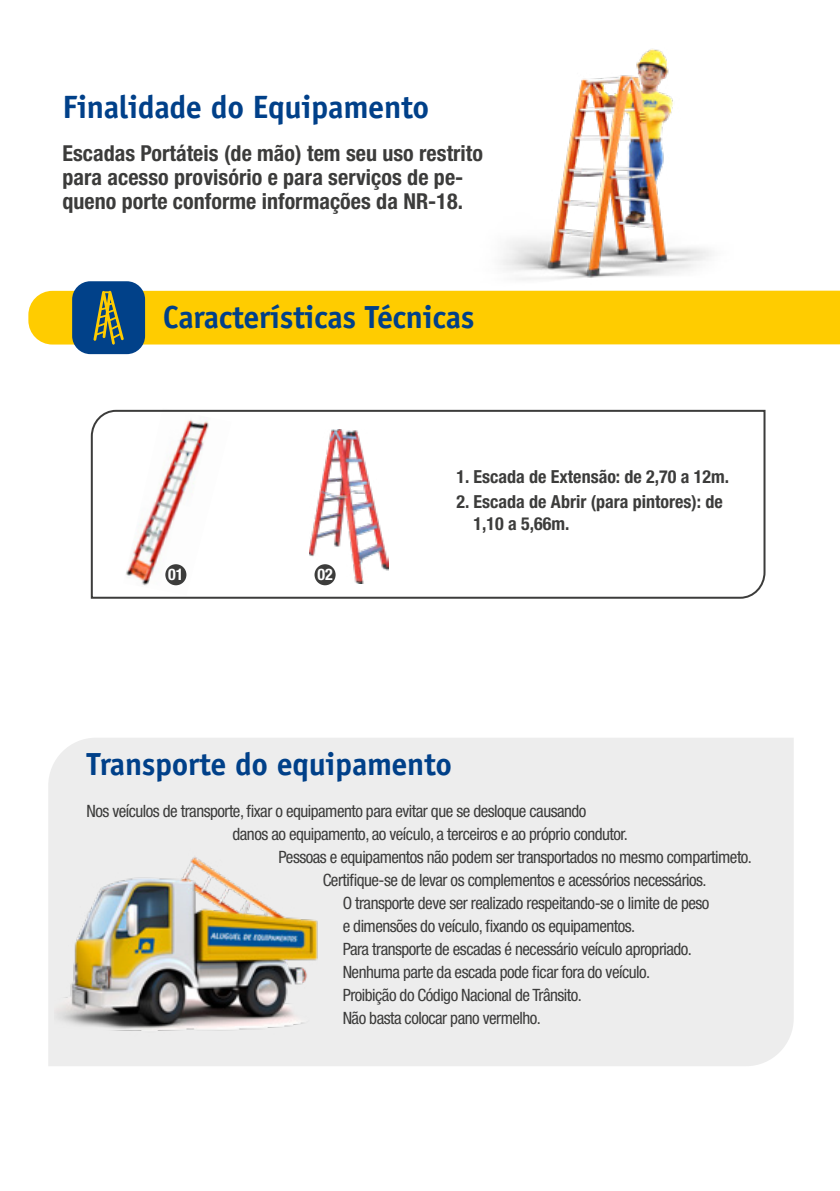
<style>
.page{position:relative;width:840px;height:1191px;background:#fff}
.page>*{position:absolute;margin:0;border:0;box-sizing:border-box;transform-origin:0 0}
.t1{font:700 32.4px "Officina Sans Std";letter-spacing:-.01em;color:#004089}
.t2{font:700 32px "Officina Sans Std";letter-spacing:-.01em;color:#004089}
.t3{font:700 condensed 22px/24px "Helvetica Neue LT Std";color:#3c3c3b}
.t4{font:700 condensed 18px/22px "Helvetica Neue LT Std";color:#3c3c3b}
.t5{font:condensed 17px "Helvetica Neue LT Std";letter-spacing:-.03em;color:#3c3c3b}
.t6{font:700 condensed 16px "Helvetica Neue LT Std";color:#fff}
</style>
<div class="page">
<div style="left:48px;top:738px;width:745px;height:328px;background:#ededed"></div>
<img style="left:454px;top:48px;width:279px;height:243px">
<div style="left:28px;top:291px;width:811px;height:53px;background:#fc0"></div>
<img style="left:55px;top:848px;width:281px;height:211px">
<svg style="left:72px;top:281px;width:73px;height:73px;background:#2c5b7e"></svg>
<svg style="left:90px;top:409px;width:676px;height:190px"></svg>
<img style="left:309px;top:429px;width:79px;height:154px">
<div style="left:165px;top:564px;width:21px;height:21px;background:#3c3c3b;border-radius:50%"></div>
<div style="left:314px;top:564px;width:21px;height:21px;background:#3c3c3b;border-radius:50%"></div>
<h1 class="t1" style="left:62px;top:87px;width:368px">Finalidade do Equipamento</h1>
<p class="t3" style="left:62px;top:141px;width:422px">Escadas Portáteis (de mão) tem seu uso restrito para acesso provisório e para serviços de pe&shy;queno porte conforme informações da NR-18.</p>
<h2 class="t2" style="left:163px;top:297px;width:313px">Características Técnicas</h2>
<p class="t6" style="left:168px;top:565px;width:17px">01</p>
<p class="t6" style="left:317px;top:565px;width:17px">02</p>
<p class="t4" style="left:456px;top:465px;width:274px">1. Escada de Extensão: de 2,70 a 12m.</p>
<p class="t4" style="left:473px;top:490px;width:250px;text-indent:-17px">2. Escada de Abrir (para pintores): de<br>1,10 a 5,66m.</p>
<h2 class="t2" style="left:86px;top:744px;width:367px">Transporte do equipamento</h2>
<p class="t5" style="left:86px;top:801px;width:501px">Nos veículos de transporte, fixar o equipamento para evitar que se desloque causando</p>
<p class="t5" style="left:232px;top:824px;width:396px">danos ao equipamento, ao veículo, a terceiros e ao próprio condutor.</p>
<p class="t5" style="left:278px;top:847px;width:474px">Pessoas e equipamentos não podem ser transportados no mesmo compartimeto.</p>
<p class="t5" style="left:322px;top:870px;width:385px">Certifique-se de levar os complementos e acessórios necessários.</p>
<p class="t5" style="left:342px;top:893px;width:368px">O transporte deve ser realizado respeitando-se o limite de peso</p>
<p class="t5" style="left:342px;top:916px;width:294px">e dimensões do veículo, fixando os equipamentos.</p>
<p class="t5" style="left:342px;top:939px;width:350px">Para transporte de escadas é necessário veículo apropriado.</p>
<p class="t5" style="left:342px;top:962px;width:309px">Nenhuma parte da escada pode ficar fora do veículo.</p>
<p class="t5" style="left:342px;top:985px;width:240px">Proibição do Código Nacional de Trânsito.</p>
<p class="t5" style="left:342px;top:1008px;width:200px">Não basta colocar pano vermelho.</p>
</div>
